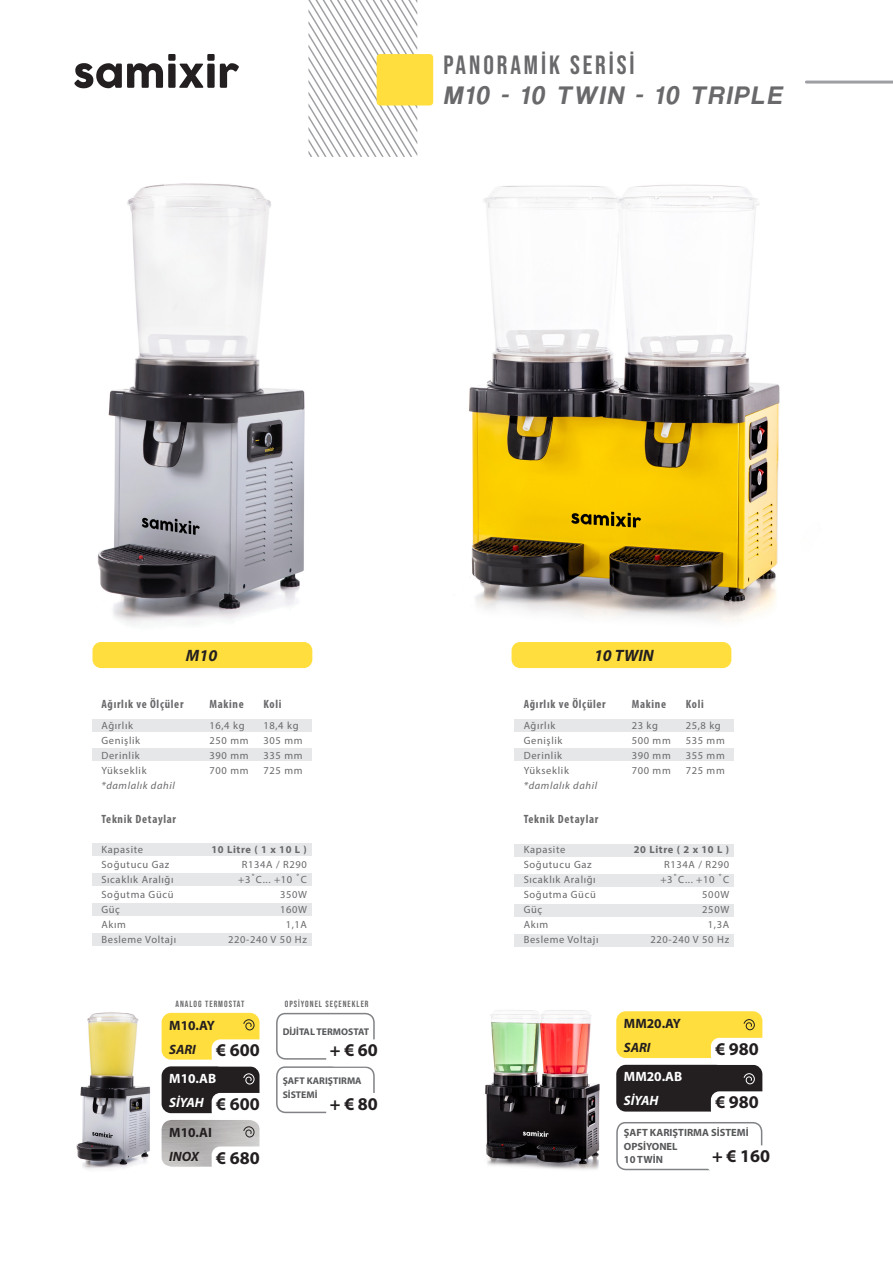
<style>
.page{position:relative;width:893px;height:1263px;background:#fff}
.page>*{position:absolute;margin:0;border:0;box-sizing:border-box;transform-origin:0 0}
.t1{font:italic 26.4px "Coolvetica Rg";letter-spacing:.11em;color:#69696c}
.t2{font:26.4px "Bebas Neue";letter-spacing:.11em;color:#69696c}
.t3{font:700 18px "Myriad Pro";color:#231f20}
.t4{font:italic 700 16.5px "Myriad Pro";color:#231f20}
.t5{font:700 13.5px "Myriad Pro";color:#231f20}
.t6{font:700 13.5px "Myriad Pro";color:#fff}
.t7{font:italic 700 13.5px "Myriad Pro";color:#231f20}
.t8{font:italic 700 13.5px "Myriad Pro";color:#fff}
.t9{font:700 condensed 12px "Myriad Pro";letter-spacing:.06em;color:#69696c}
.t10{font:10.5px "Myriad Pro";letter-spacing:.06em;color:#69696c}
.t11{font:700 10.5px "Myriad Pro";color:#57585a}
.t12{font:italic 10.5px "Myriad Pro";letter-spacing:.06em;color:#69696c}
.t13{font:700 10.5px "Myriad Pro";letter-spacing:.06em;color:#69696c}
.t14{font:700 9.75px "Myriad Pro";color:#57585a}
.t15{font:9px "Bebas Neue";letter-spacing:.11em;color:#69696c}
</style>
<div class="page">
<div style="left:616px;top:1122px;width:146px;height:48px;border:2px solid #808285;border-radius:9px"></div>
<svg style="left:74px;top:54px;width:165px;height:34px"></svg>
<svg style="left:308px;top:0;width:109px;height:157px"></svg>
<div style="left:377px;top:54px;width:56px;height:52px;background:#ffde3d;border-radius:3px"></div>
<div style="left:512px;top:642px;width:219px;height:26px;background:#ffde3d;border-radius:9px"></div>
<div style="left:92px;top:642px;width:220px;height:26px;background:#ffde3d;border-radius:9px"></div>
<img style="left:469px;top:184px;width:311px;height:438px">
<svg style="left:805px;top:81px;width:88px;height:3px"></svg>
<div style="left:616px;top:1065px;width:146px;height:46px;background:#231f20;border-radius:10px"></div>
<div style="left:616px;top:1011px;width:146px;height:47px;background:#ffde3d;border-radius:10px"></div>
<div style="left:711px;top:1038px;width:89px;height:27px;background:#fff;border-radius:9px"></div>
<div style="left:711px;top:1091px;width:89px;height:27px;background:#fff;border-radius:9px"></div>
<div style="left:707px;top:1145px;width:88px;height:27px;background:#fff;border-radius:9px"></div>
<img style="left:97px;top:183px;width:208px;height:442px">
<img style="left:485px;top:1010px;width:115px;height:160px">
<img style="left:76px;top:1012px;width:92px;height:157px">
<div style="left:92px;top:719px;width:220px;height:13px;background:#e6e7e9"></div>
<div style="left:514px;top:719px;width:220px;height:13px;background:#e6e7e9"></div>
<div style="left:92px;top:749px;width:220px;height:12px;background:#e6e7e9"></div>
<div style="left:514px;top:749px;width:220px;height:12px;background:#e6e7e9"></div>
<div style="left:92px;top:843px;width:220px;height:12px;background:#e6e7e9"></div>
<div style="left:514px;top:844px;width:220px;height:12px;background:#e6e7e9"></div>
<div style="left:92px;top:873px;width:220px;height:13px;background:#e6e7e9"></div>
<div style="left:514px;top:874px;width:220px;height:13px;background:#e6e7e9"></div>
<div style="left:92px;top:903px;width:220px;height:13px;background:#e6e7e9"></div>
<div style="left:514px;top:904px;width:220px;height:13px;background:#e6e7e9"></div>
<div style="left:514px;top:934px;width:220px;height:12px;background:#e6e7e9"></div>
<div style="left:92px;top:933px;width:220px;height:12px;background:#e6e7e9"></div>
<svg style="left:743px;top:1019px;width:12px;height:12px"></svg>
<svg style="left:743px;top:1073px;width:12px;height:12px"></svg>
<img style="left:162px;top:1120px;width:97px;height:47px">
<div style="left:162px;top:1066px;width:97px;height:47px;background:#231f20;border-radius:10px"></div>
<div style="left:162px;top:1013px;width:97px;height:47px;background:#ffde3d;border-radius:10px"></div>
<div style="left:212px;top:1039px;width:70px;height:27px;background:#fff;border-radius:9px"></div>
<div style="left:212px;top:1093px;width:70px;height:27px;background:#fff;border-radius:9px"></div>
<div style="left:212px;top:1146px;width:70px;height:27px;background:#fff;border-radius:9px"></div>
<svg style="left:243px;top:1019px;width:12px;height:12px"></svg>
<svg style="left:243px;top:1073px;width:12px;height:12px"></svg>
<svg style="left:243px;top:1126px;width:12px;height:12px"></svg>
<div style="left:276px;top:1013px;width:99px;height:47px;border:2px solid #808285;border-radius:9px"></div>
<div style="left:276px;top:1066px;width:99px;height:47px;border:2px solid #808285;border-radius:9px"></div>
<div style="left:326px;top:1039px;width:71px;height:27px;background:#fff;border-radius:9px"></div>
<div style="left:326px;top:1093px;width:71px;height:27px;background:#fff;border-radius:9px"></div>
<p class="t2" style="left:443px;top:50px;width:193px">PANORAMİK SERİSİ</p>
<p class="t1" style="left:443px;top:80px;width:339px">M10 - 10 TWIN - 10 TRIPLE</p>
<p class="t4" style="left:186px;top:645px;width:33px">M10</p>
<p class="t4" style="left:594px;top:645px;width:61px">10 TWIN</p>
<p class="t9" style="left:101px;top:696px;width:84px">Ağırlık ve Ölçüler</p>
<p class="t9" style="left:209px;top:696px;width:36px">Makine</p>
<p class="t9" style="left:263px;top:696px;width:20px">Koli</p>
<p class="t10" style="left:101px;top:719px;width:33px">Ağırlık</p>
<p class="t10" style="left:209px;top:719px;width:37px">16,4 kg</p>
<p class="t10" style="left:263px;top:719px;width:37px">18,4 kg</p>
<p class="t10" style="left:101px;top:734px;width:40px">Genişlik</p>
<p class="t10" style="left:209px;top:734px;width:41px">250 mm</p>
<p class="t10" style="left:263px;top:734px;width:41px">305 mm</p>
<p class="t10" style="left:101px;top:749px;width:40px">Derinlik</p>
<p class="t10" style="left:209px;top:749px;width:41px">390 mm</p>
<p class="t10" style="left:263px;top:749px;width:41px">335 mm</p>
<p class="t10" style="left:101px;top:764px;width:47px">Yükseklik</p>
<p class="t10" style="left:209px;top:764px;width:41px">700 mm</p>
<p class="t10" style="left:263px;top:764px;width:41px">725 mm</p>
<p class="t12" style="left:101px;top:779px;width:75px">*damlalık dahil</p>
<p class="t9" style="left:101px;top:812px;width:76px">Teknik Detaylar</p>
<p class="t10" style="left:101px;top:843px;width:43px">Kapasite</p>
<p class="t13" style="left:211px;top:843px;width:97px">10 Litre ( 1 x 10 L )</p>
<p class="t10" style="left:101px;top:858px;width:69px">Soğutucu Gaz</p>
<p class="t10" style="left:242px;top:858px;width:67px">R134A / R290</p>
<p class="t10" style="left:101px;top:873px;width:74px">Sıcaklık Aralığı</p>
<p class="t10" style="left:238px;top:873px;width:70px">+3˚C... +10 ˚C</p>
<p class="t10" style="left:101px;top:888px;width:74px">Soğutma Gücü</p>
<p class="t10" style="left:280px;top:888px;width:28px">350W</p>
<p class="t10" style="left:101px;top:903px;width:20px">Güç</p>
<p class="t10" style="left:280px;top:903px;width:28px">160W</p>
<p class="t10" style="left:101px;top:918px;width:26px">Akım</p>
<p class="t10" style="left:286px;top:918px;width:23px">1,1A</p>
<p class="t10" style="left:101px;top:933px;width:76px">Besleme Voltajı</p>
<p class="t10" style="left:228px;top:933px;width:80px">220-240 V 50 Hz</p>
<p class="t15" style="left:176px;top:998px;width:70px">ANALOG TERMOSTAT</p>
<p class="t15" style="left:285px;top:998px;width:85px">OPSİYONEL SEÇENEKLER</p>
<p class="t5" style="left:169px;top:1016px;width:47px">M10.AY</p>
<p class="t7" style="left:169px;top:1040px;width:28px">SARI</p>
<p class="t3" style="left:216px;top:1038px;width:45px">€ 600</p>
<p class="t6" style="left:169px;top:1070px;width:48px">M10.AB</p>
<p class="t8" style="left:169px;top:1094px;width:36px">SİYAH</p>
<p class="t3" style="left:216px;top:1092px;width:45px">€ 600</p>
<p class="t5" style="left:169px;top:1123px;width:44px">M10.AI</p>
<p class="t7" style="left:169px;top:1147px;width:31px">INOX</p>
<p class="t3" style="left:216px;top:1146px;width:45px">€ 680</p>
<p class="t14" style="left:283px;top:1025px;width:88px">DİJİTAL TERMOSTAT</p>
<p class="t3" style="left:330px;top:1038px;width:49px">+ € 60</p>
<p class="t14" style="left:283px;top:1075px;width:80px">ŞAFT KARIŞTIRMA</p>
<p class="t14" style="left:283px;top:1088px;width:36px">SİSTEMİ</p>
<p class="t3" style="left:330px;top:1092px;width:49px">+ € 80</p>
<p class="t9" style="left:524px;top:696px;width:84px">Ağırlık ve Ölçüler</p>
<p class="t9" style="left:632px;top:696px;width:36px">Makine</p>
<p class="t9" style="left:686px;top:696px;width:20px">Koli</p>
<p class="t10" style="left:524px;top:719px;width:33px">Ağırlık</p>
<p class="t10" style="left:632px;top:719px;width:28px">23 kg</p>
<p class="t10" style="left:686px;top:719px;width:37px">25,8 kg</p>
<p class="t10" style="left:524px;top:734px;width:40px">Genişlik</p>
<p class="t10" style="left:632px;top:734px;width:41px">500 mm</p>
<p class="t10" style="left:686px;top:734px;width:41px">535 mm</p>
<p class="t10" style="left:524px;top:749px;width:40px">Derinlik</p>
<p class="t10" style="left:632px;top:749px;width:41px">390 mm</p>
<p class="t10" style="left:686px;top:749px;width:41px">355 mm</p>
<p class="t10" style="left:524px;top:764px;width:47px">Yükseklik</p>
<p class="t10" style="left:632px;top:764px;width:41px">700 mm</p>
<p class="t10" style="left:686px;top:764px;width:41px">725 mm</p>
<p class="t12" style="left:524px;top:779px;width:75px">*damlalık dahil</p>
<p class="t9" style="left:524px;top:812px;width:76px">Teknik Detaylar</p>
<p class="t10" style="left:524px;top:843px;width:43px">Kapasite</p>
<p class="t13" style="left:634px;top:843px;width:97px">20 Litre ( 2 x 10 L )</p>
<p class="t10" style="left:524px;top:858px;width:69px">Soğutucu Gaz</p>
<p class="t10" style="left:664px;top:858px;width:67px">R134A / R290</p>
<p class="t10" style="left:524px;top:873px;width:74px">Sıcaklık Aralığı</p>
<p class="t10" style="left:660px;top:873px;width:70px">+3˚C... +10 ˚C</p>
<p class="t10" style="left:524px;top:888px;width:74px">Soğutma Gücü</p>
<p class="t10" style="left:702px;top:888px;width:28px">500W</p>
<p class="t10" style="left:524px;top:903px;width:20px">Güç</p>
<p class="t10" style="left:702px;top:903px;width:28px">250W</p>
<p class="t10" style="left:524px;top:918px;width:26px">Akım</p>
<p class="t10" style="left:708px;top:918px;width:23px">1,3A</p>
<p class="t10" style="left:524px;top:933px;width:76px">Besleme Voltajı</p>
<p class="t10" style="left:650px;top:933px;width:80px">220-240 V 50 Hz</p>
<p class="t5" style="left:624px;top:1015px;width:59px">MM20.AY</p>
<p class="t7" style="left:624px;top:1039px;width:28px">SARI</p>
<p class="t6" style="left:624px;top:1068px;width:60px">MM20.AB</p>
<p class="t8" style="left:624px;top:1092px;width:36px">SİYAH</p>
<p class="t11" style="left:624px;top:1126px;width:126px">ŞAFT KARIŞTIRMA SİSTEMİ</p>
<p class="t11" style="left:624px;top:1139px;width:55px">OPSİYONEL</p>
<p class="t11" style="left:624px;top:1153px;width:40px">10 TWİN</p>
<p class="t3" style="left:715px;top:1037px;width:45px">€ 980</p>
<p class="t3" style="left:715px;top:1090px;width:45px">€ 980</p>
<p class="t3" style="left:712px;top:1144px;width:59px">+ € 160</p>
</div>
